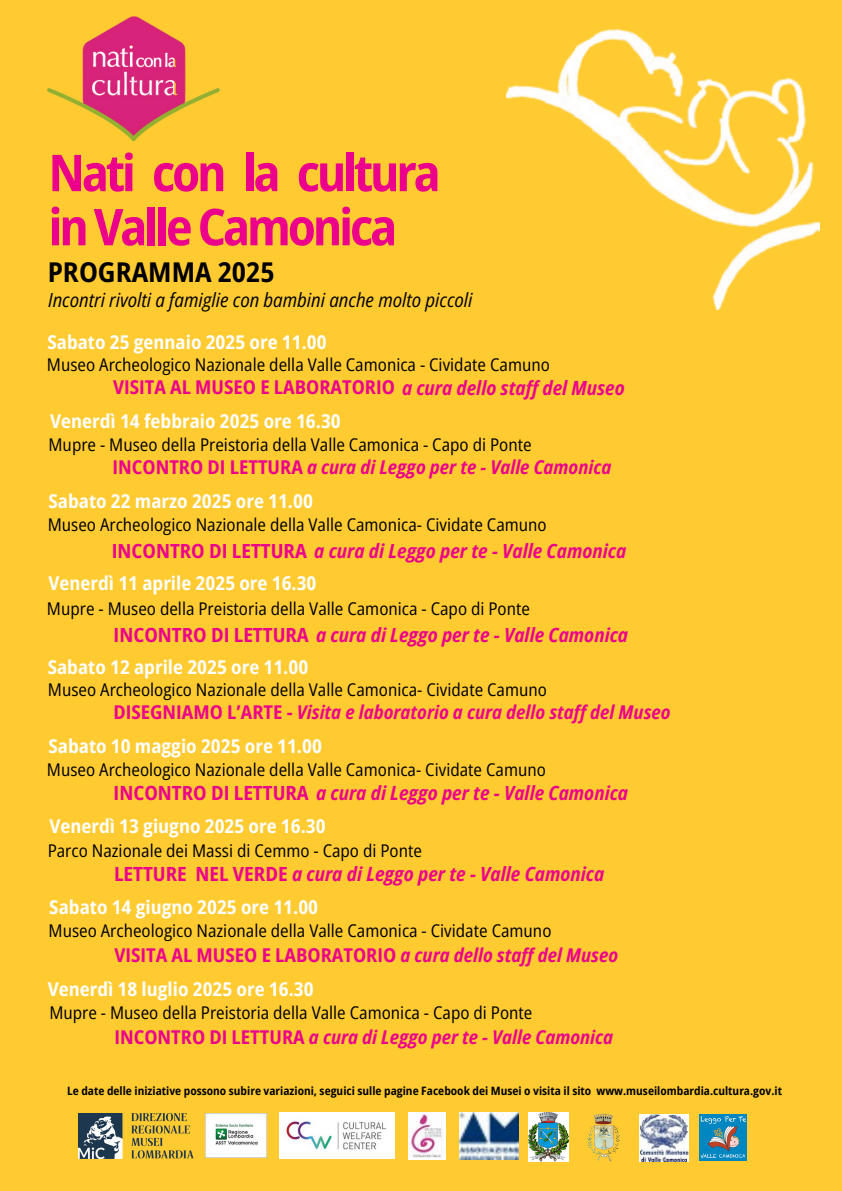
<style>
.page{position:relative;width:842px;height:1191px;background:#fff}
.page>*{position:absolute;margin:0;border:0;box-sizing:border-box;transform-origin:0 0}
.t1{font:700 semi-condensed 50.7px/54.1px "Open Sans";letter-spacing:-.06em;color:#ec008b}
.t2{font:700 semi-condensed 27.3px "Open Sans";color:#000}
.t3{font:italic 700 semi-condensed 19.5px "Open Sans";color:#ec008b}
.t4{font:italic semi-condensed 19.5px "Open Sans";color:#000}
.t5{font:700 semi-condensed 19px "Open Sans";color:#fff}
.t6{font:italic 700 semi-condensed 19px "Open Sans";color:#ec008b}
.t7{font:700 semi-condensed 19px "Open Sans";color:#ec008b}
.t8{font:semi-condensed 17.5px "Open Sans";color:#000}
.t9{font:700 semi-condensed 11.5px "Open Sans";color:#000}
.s1{font-style:italic;font-size:19.5px}
.s2{font-style:normal}
.s3{font-style:italic}
</style>
<div class="page">
<div style="left:0;top:0;width:842px;height:1190px;background:#ffcb31"></div>
<img style="left:507px;top:29px;width:313px;height:280px">
<img style="left:408px;top:1112px;width:38px;height:46px">
<img style="left:279px;top:1112px;width:116px;height:46px">
<img style="left:640px;top:1114px;width:48px;height:47px">
<img style="left:459px;top:1112px;width:60px;height:46px">
<img style="left:205px;top:1113px;width:61px;height:44px">
<img style="left:528px;top:1112px;width:41px;height:49px">
<img style="left:587px;top:1113px;width:33px;height:49px">
<img style="left:700px;top:1114px;width:46px;height:46px">
<img style="left:79px;top:1113px;width:114px;height:44px">
<img style="left:47px;top:16px;width:173px;height:125px">
<h6 class="t1" style="left:49px;top:144px;width:394px">Nati con la cultura in Valle Camonica</h6>
<h4 class="t2" style="left:48px;top:252px;width:228px">PROGRAMMA 2025</h4>
<h6 class="t4" style="left:48px;top:286px;width:426px">Incontri rivolti a famiglie con bambini anche molto piccoli</h6>
<h6 class="t5" style="left:47px;top:329px;width:281px">Sabato 25 gennaio 2025 ore 11.00</h6>
<h4 class="t8" style="left:47px;top:352px;width:504px">Museo Archeologico Nazionale della Valle Camonica - Cividate Camuno</h4>
<h4 class="t7" style="left:113px;top:374px;width:513px">VISITA AL MUSEO E LABORATORIO <span class="s1">a cura dello staff del Museo</span></h4>
<h4 class="t5" style="left:50px;top:408px;width:292px">Venerdì 14 febbraio 2025 ore 16.30</h4>
<h6 class="t6" style="left:113px;top:453px;width:500px"><span class="s2">INCONTRO DI LETTURA</span> a cura di Leggo per te - Valle Camonica</h6>
<h4 class="t8" style="left:49px;top:432px;width:485px">Mupre - Museo della Preistoria della Valle Camonica - Capo di Ponte</h4>
<p class="t5" style="left:49px;top:487px;width:266px">Sabato 22 marzo 2025 ore 11.00</p>
<h2 class="t3" style="left:112px;top:537px;width:516px"><span class="s2">INCONTRO DI LETTURA</span> a cura di Leggo per te - Valle Camonica</h2>
<h5 class="t8" style="left:48px;top:512px;width:500px">Museo Archeologico Nazionale della Valle Camonica- Cividate Camuno</h5>
<h6 class="t5" style="left:49px;top:570px;width:269px">Venerdì 11 aprile 2025 ore 16.30</h6>
<h4 class="t3" style="left:114px;top:620px;width:516px"><span class="s2">INCONTRO DI LETTURA</span> a cura di Leggo per te - Valle Camonica</h4>
<h4 class="t8" style="left:47px;top:596px;width:485px">Mupre - Museo della Preistoria della Valle Camonica - Capo di Ponte</h4>
<h3 class="t5" style="left:48px;top:653px;width:262px">Sabato 12 aprile 2025 ore 11.00</h3>
<h4 class="t8" style="left:48px;top:677px;width:500px">Museo Archeologico Nazionale della Valle Camonica- Cividate Camuno</h4>
<h4 class="t6" style="left:113px;top:698px;width:559px"><span class="s2">DISEGNIAMO L’ARTE -</span> Visita e laboratorio a cura dello staff del Museo</h4>
<h4 class="t5" style="left:49px;top:732px;width:275px">Sabato 10 maggio 2025 ore 11.00</h4>
<h6 class="t8" style="left:47px;top:756px;width:500px">Museo Archeologico Nazionale della Valle Camonica- Cividate Camuno</h6>
<h4 class="t3" style="left:114px;top:779px;width:516px"><span class="s2">INCONTRO DI LETTURA</span> a cura di Leggo per te - Valle Camonica</h4>
<h4 class="t5" style="left:49px;top:812px;width:278px">Venerdì 13 giugno 2025 ore 16.30</h4>
<h6 class="t8" style="left:48px;top:837px;width:376px">Parco Nazionale dei Massi di Cemmo - Capo di Ponte</h6>
<p class="t3" style="left:114px;top:859px;width:492px"><span class="s2">LETTURE NEL VERDE</span> a cura di Leggo per te - Valle Camonica</p>
<h6 class="t5" style="left:49px;top:893px;width:270px">Sabato 14 giugno 2025 ore 11.00</h6>
<h3 class="t8" style="left:49px;top:918px;width:504px">Museo Archeologico Nazionale della Valle Camonica - Cividate Camuno</h3>
<h4 class="t7" style="left:114px;top:941px;width:505px">VISITA AL MUSEO E LABORATORIO <span class="s3">a cura dello staff del Museo</span></h4>
<h3 class="t5" style="left:48px;top:975px;width:267px">Venerdì 18 luglio 2025 ore 16.30</h3>
<h4 class="t8" style="left:49px;top:1000px;width:485px">Mupre - Museo della Preistoria della Valle Camonica - Capo di Ponte</h4>
<h4 class="t6" style="left:114px;top:1023px;width:500px"><span class="s2">INCONTRO DI LETTURA</span> a cura di Leggo per te - Valle Camonica</h4>
<h4 class="t9" style="left:67px;top:1082px;width:716px">Le date delle iniziative possono subire variazioni, seguici sulle pagine Facebook dei Musei o visita il sito www.museilombardia.cultura.gov.it</h4>
</div>
